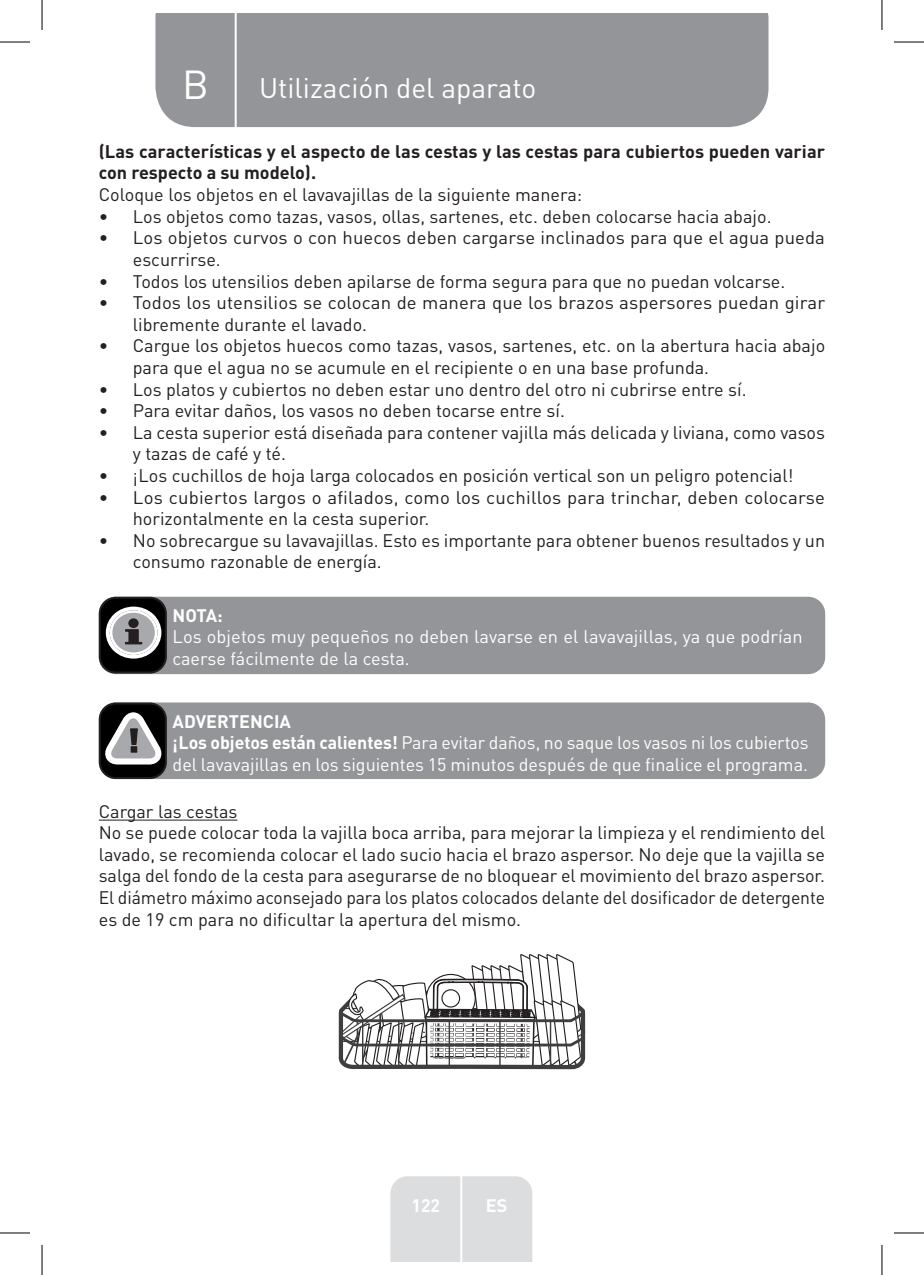
<style>
.page{position:relative;width:924px;height:1275px;background:#fff}
.page>*{position:absolute;margin:0;border:0;box-sizing:border-box;transform-origin:0 0}
.t1{font:40px "DIN Pro";color:#fff}
.TitreGauche__gabarit{font:28px "DIN Pro";color:#fff}
.Body{font:18px/21.6px "DIN Pro";color:#231f20}
.White_Text{font:18px/21.6px "DIN Pro";color:#fff}
.Body_SB{font:700 18px/21.6px "DIN Pro";color:#231f20}
.White_Text-2{font:700 18px "DIN Pro";color:#fff}
.Body_SB-2{font:18px "DIN Pro";color:#231f20}
.s1{font-weight:700}
</style>
<div class="page">
<div style="left:155px;top:14px;width:613px;height:113px;background:#939598"></div>
<div style="left:390px;top:1176px;width:142px;height:85px;background:#dcdddf"></div>
<hr style="left:460px;top:1153px;width:2px;height:108px;background:#fff">
<hr style="left:234px;top:14px;width:2px;height:116px;background:#fff">
<hr style="left:99px;top:819px;width:138px;height:1px;background:#231f20">
<div style="left:99px;top:597px;width:725px;height:77px;background:#939598;border-radius:17px"></div>
<div style="left:100px;top:598px;width:66px;height:74px;background:#000;border-radius:16px"></div>
<div style="left:99px;top:597px;width:68px;height:76px;border:2px solid #231f20;border-radius:16px"></div>
<svg style="left:106px;top:606px;width:55px;height:52px"></svg>
<div style="left:128px;top:618px;width:11px;height:10px;background:#231f20;border-radius:50%"></div>
<div style="left:99px;top:702px;width:725px;height:77px;background:#939598;border-radius:17px"></div>
<div style="left:100px;top:703px;width:66px;height:75px;background:#000;border-radius:16px"></div>
<div style="left:99px;top:702px;width:68px;height:77px;border:2px solid #231f20;border-radius:16px"></div>
<svg style="left:105px;top:712px;width:57px;height:52px"></svg>
<svg style="left:338px;top:954px;width:247px;height:116px"></svg>
<hr style="left:362px;top:1020px;width:1px;height:46px;background:#3e3e3f">
<hr style="left:398px;top:1020px;width:1px;height:46px;background:#3e3e3f">
<hr style="left:448px;top:1020px;width:2px;height:46px;background:#3e3e3f">
<hr style="left:499px;top:1020px;width:1px;height:46px;background:#3e3e3f">
<hr style="left:549px;top:1020px;width:2px;height:46px;background:#3e3e3f">
<hr style="left:0;top:42px;width:30px;height:1px;background:#000">
<hr style="left:893px;top:42px;width:30px;height:1px;background:#000">
<hr style="left:0;top:1232px;width:30px;height:1px;background:#000">
<hr style="left:893px;top:1232px;width:30px;height:1px;background:#000">
<hr style="left:42px;top:0;width:1px;height:30px;background:#000">
<hr style="left:42px;top:1245px;width:1px;height:30px;background:#000">
<hr style="left:881px;top:0;width:1px;height:30px;background:#000">
<hr style="left:881px;top:1245px;width:1px;height:30px;background:#000">
<p class="t1" style="left:182px;top:57px;width:28px">B</p>
<p class="TitreGauche__gabarit" style="left:259px;top:69px;width:279px">Utilización del aparato</p>
<p class="Body_SB" style="left:99px;top:140px;width:727px">(Las características y el aspecto de las cestas y las cestas para cubiertos pueden variar con respecto a su modelo).</p>
<p class="Body" style="left:99px;top:183px;width:485px">Coloque los objetos en el lavavajillas de la siguiente manera:</p>
<p class="Body" style="left:99px;top:205px;width:674px">• Los objetos como tazas, vasos, ollas, sartenes, etc. deben colocarse hacia abajo.</p>
<p class="Body" style="left:133px;top:226px;width:693px;text-indent:-34px">• Los objetos curvos o con huecos deben cargarse inclinados para que el agua pueda escurrirse.</p>
<p class="Body" style="left:99px;top:269px;width:687px">• Todos los utensilios deben apilarse de forma segura para que no puedan volcarse.</p>
<p class="Body" style="left:133px;top:291px;width:693px;text-indent:-34px">• Todos los utensilios se colocan de manera que los brazos aspersores puedan girar libremente durante el lavado.</p>
<p class="Body" style="left:133px;top:334px;width:693px;text-indent:-34px">• Cargue los objetos huecos como tazas, vasos, sartenes, etc. on la abertura hacia abajo para que el agua no se acumule en el recipiente o en una base profunda.</p>
<p class="Body" style="left:99px;top:377px;width:649px">• Los platos y cubiertos no deben estar uno dentro del otro ni cubrirse entre sí.</p>
<p class="Body" style="left:99px;top:399px;width:467px">• Para evitar daños, los vasos no deben tocarse entre sí.</p>
<p class="Body" style="left:133px;top:421px;width:693px;text-indent:-34px">• La cesta superior está diseñada para contener vajilla más delicada y liviana, como vasos y tazas de café y té.</p>
<p class="Body" style="left:99px;top:464px;width:696px">• ¡Los cuchillos de hoja larga colocados en posición vertical son un peligro potencial!</p>
<p class="Body" style="left:133px;top:485px;width:693px;text-indent:-34px">• Los cubiertos largos o afilados, como los cuchillos para trinchar, deben colocarse horizontalmente en la cesta superior.</p>
<p class="Body" style="left:133px;top:529px;width:693px;text-indent:-34px">• No sobrecargue su lavavajillas. Esto es importante para obtener buenos resultados y un consumo razonable de energía.</p>
<p class="White_Text-2" style="left:172px;top:603px;width:52px">NOTA:</p>
<p class="White_Text" style="left:172px;top:625px;width:631px">Los objetos muy pequeños no deben lavarse en el lavavajillas, ya que podrían caerse fácilmente de la cesta.</p>
<p class="White_Text-2" style="left:172px;top:709px;width:120px">ADVERTENCIA</p>
<p class="White_Text" style="left:172px;top:731px;width:637px"><span class="s1">¡Los objetos están calientes!</span> Para evitar daños, no saque los vasos ni los cubiertos del lavavajillas en los siguientes 15 minutos después de que finalice el programa.</p>
<p class="Body_SB-2" style="left:99px;top:799px;width:140px">Cargar las cestas</p>
<p class="Body" style="left:99px;top:821px;width:727px;text-align:justify">No se puede colocar toda la vajilla boca arriba, para mejorar la limpieza y el rendimiento del lavado, se recomienda colocar el lado sucio hacia el brazo aspersor. No deje que la vajilla se salga del fondo de la cesta para asegurarse de no bloquear el movimiento del brazo aspersor.<br>El diámetro máximo aconsejado para los platos colocados delante del dosificador de detergente es de 19 cm para no dificultar la apertura del mismo.</p>
<p class="White_Text-2" style="left:411px;top:1192px;width:30px">122</p>
<p class="White_Text-2" style="left:485px;top:1192px;width:23px">ES</p>
</div>
